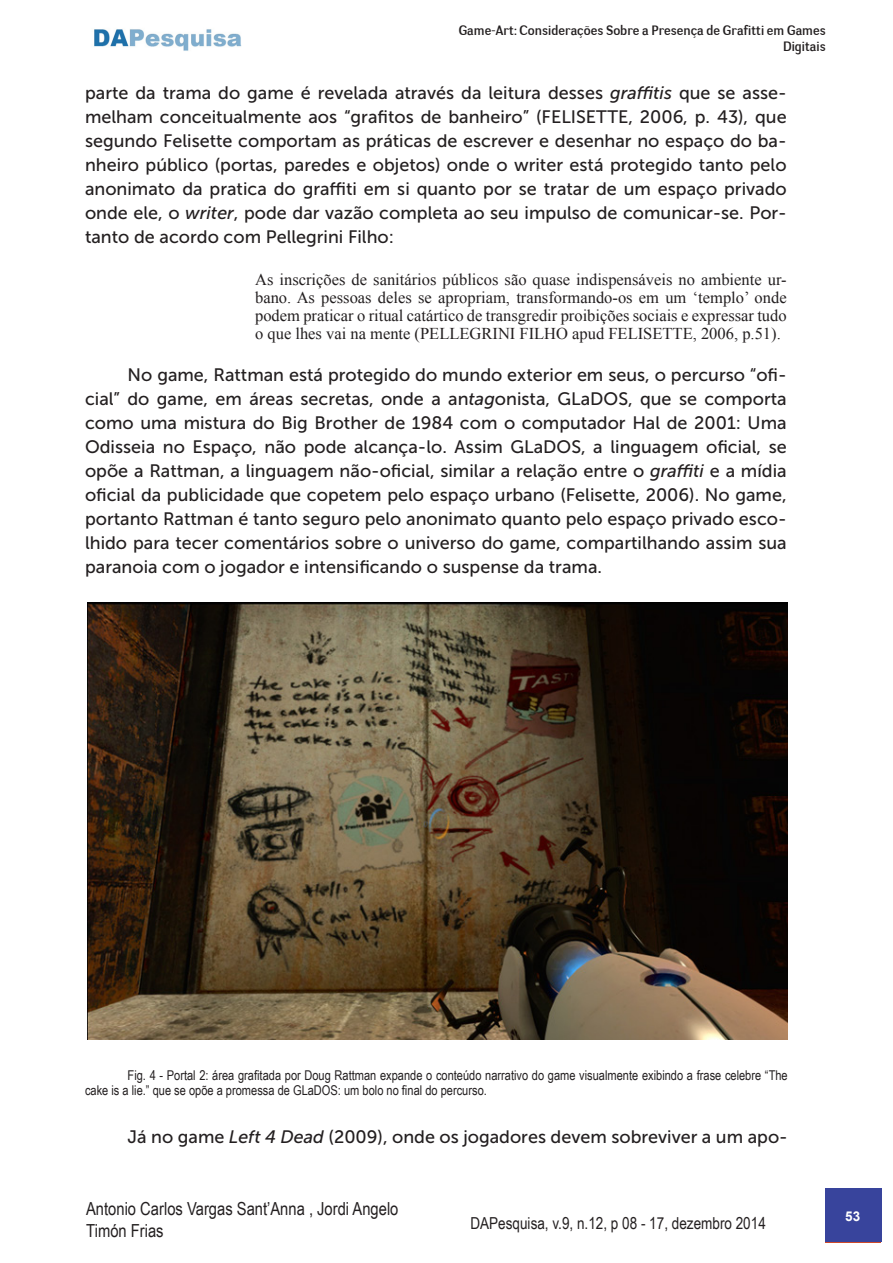
<style>
.page{position:relative;width:893px;height:1263px;background:#fff}
.page>*{position:absolute;margin:0;border:0;box-sizing:border-box;transform-origin:0 0}
.Corpo{font:18px/24px "Museo Sans 500";color:#231f20;text-align:justify}
.t1{font:18px/21.6px "Arial Narrow";color:#231f20}
.citação{font:16.5px/18px "Times New Roman";color:#231f20;text-align:justify}
.autores_rodapé{font:16.5px "Arial Narrow";color:#231f20}
.legenda{font:13.5px/15px "Arial Narrow";color:#231f20}
.t2{font:13.5px/16.2px "Negotiate Free";color:#231f20;text-align:right}
.t3{font:700 13.5px "Arial";color:#fff}
.s1{font-style:italic}
</style>
<div class="page">
<div style="left:825px;top:1188px;width:56px;height:54px;background:#38449c"></div>
<img style="left:94px;top:29px;width:148px;height:22px">
<img style="left:88px;top:602px;width:700px;height:438px">
<p class="t2" style="left:459px;top:22px;width:368px">Game-Art: Considerações Sobre a Presença de Grafitti em Games<br>Digitais</p>
<p class="Corpo" style="left:85px;top:80px;width:703px">parte da trama do game é revelada através da leitura desses <span class="s1">graffitis</span> que se asse&shy;melham conceitualmente aos “grafitos de banheiro” (FELISETTE, 2006, p. 43), que segundo Felisette comportam as práticas de escrever e desenhar no espaço do ba&shy;nheiro público (portas, paredes e objetos) onde o writer está protegido tanto pelo anonimato da pratica do graffiti em si quanto por se tratar de um espaço privado onde ele, o <span class="s1">writer</span>, pode dar vazão completa ao seu impulso de comunicar-se. Por&shy;tanto de acordo com Pellegrini Filho:</p>
<p class="citação" style="left:255px;top:270px;width:533px">As inscrições de sanitários públicos são quase indispensáveis no ambiente ur&shy;bano. As pessoas deles se apropriam, transformando-os em um ‘templo’ onde podem praticar o ritual catártico de transgredir proibições sociais e expressar tudo o que lhes vai na mente (PELLEGRINI FILHO apud FELISETTE, 2006, p.51).</p>
<p class="Corpo" style="left:85px;top:362px;width:703px;text-indent:43px">No game, Rattman está protegido do mundo exterior em seus, o percurso “ofi&shy;cial” do game, em áreas secretas, onde a an<span class="s1">tag</span>onista, GLaDOS, que se comporta como uma mistura do Big Brother de 1984 com o computador Hal de 2001: Uma Odisseia no Espaço, não pode alcança-lo. Assim GLaDOS, a linguagem oficial, se opõe a Rattman, a linguagem não-oficial, similar a relação entre o <span class="s1">graffiti</span> e a mídia oficial da publicidade que copetem pelo espaço urbano (Felisette, 2006). No game, portanto Rattman é tanto seguro pelo anonimato quanto pelo espaço privado esco&shy;lhido para tecer comentários sobre o universo do game, compartilhando assim sua paranoia com o jogador e intensificando o suspense da trama.</p>
<p class="legenda" style="left:85px;top:1067px;width:704px;text-indent:43px">Fig. 4 - Portal 2: área grafitada por Doug Rattman expande o conteúdo narrativo do game visualmente exibindo a frase celebre “The cake is a lie.” que se opõe a promessa de GLaDOS: um bolo no final do percurso.</p>
<p class="Corpo" style="left:128px;top:1124px;width:662px">Já no game <span class="s1">Left 4 Dead</span> (2009), onde os jogadores devem sobreviver a um apo-</p>
<p class="t1" style="left:86px;top:1197px;width:314px">Antonio Carlos Vargas Sant’Anna , Jordi Angelo<br>Timón Frias</p>
<p class="autores_rodapé" style="left:470px;top:1211px;width:297px">DAPesquisa, v.9, n.12, p 08 - 17, dezembro 2014</p>
<p class="t3" style="left:845px;top:1207px;width:20px">5353</p>
</div>
